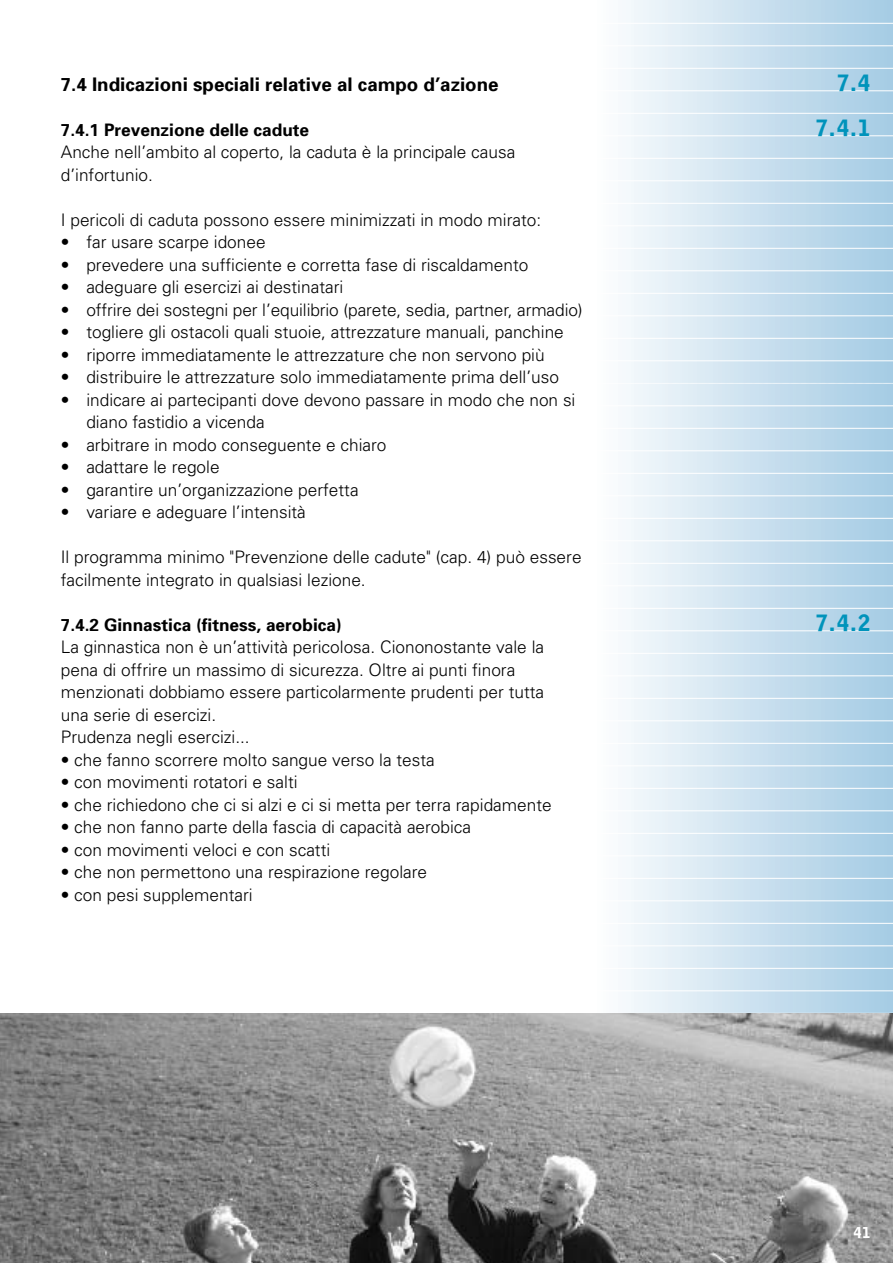
<style>
.page{position:relative;width:893px;height:1263px;background:#fff}
.page>*{position:absolute;margin:0;border:0;box-sizing:border-box;transform-origin:0 0}
.t1{font:900 22.5px/45px "Bell Gothic BT";color:#0093bb;text-align:right}
.t2{font:700 18.75px "Univers";color:#000}
.t3{font:300 17.25px/22.5px "Univers";color:#000}
.t4{font:700 17.25px "Univers";color:#000}
.t5{font:900 15px "Bell Gothic BT";color:#fff}
</style>
<div class="page">
<div style="left:595px;top:0;width:297px;height:1263px;background:linear-gradient(to right,#fdfdfe,#a6cce4)"></div>
<hr style="left:595px;top:46px;width:297px;height:1px;background:#fff">
<hr style="left:595px;top:68px;width:297px;height:1px;background:#fff">
<hr style="left:595px;top:91px;width:297px;height:1px;background:#fff">
<hr style="left:595px;top:113px;width:297px;height:1px;background:#fff">
<hr style="left:595px;top:136px;width:297px;height:1px;background:#fff">
<hr style="left:595px;top:158px;width:297px;height:1px;background:#fff">
<hr style="left:595px;top:181px;width:297px;height:1px;background:#fff">
<hr style="left:595px;top:203px;width:297px;height:1px;background:#fff">
<hr style="left:595px;top:226px;width:297px;height:1px;background:#fff">
<hr style="left:595px;top:248px;width:297px;height:1px;background:#fff">
<hr style="left:595px;top:271px;width:297px;height:1px;background:#fff">
<hr style="left:595px;top:293px;width:297px;height:1px;background:#fff">
<hr style="left:595px;top:316px;width:297px;height:1px;background:#fff">
<hr style="left:595px;top:338px;width:297px;height:1px;background:#fff">
<hr style="left:595px;top:361px;width:297px;height:1px;background:#fff">
<svg style="left:595px;top:383px;width:297px;height:1px"></svg>
<hr style="left:595px;top:406px;width:297px;height:1px;background:#fff">
<hr style="left:595px;top:428px;width:297px;height:1px;background:#fff">
<hr style="left:595px;top:451px;width:297px;height:1px;background:#fff">
<hr style="left:595px;top:473px;width:297px;height:1px;background:#fff">
<hr style="left:595px;top:496px;width:297px;height:1px;background:#fff">
<hr style="left:595px;top:518px;width:297px;height:1px;background:#fff">
<hr style="left:595px;top:541px;width:297px;height:1px;background:#fff">
<hr style="left:595px;top:563px;width:297px;height:1px;background:#fff">
<hr style="left:595px;top:586px;width:297px;height:1px;background:#fff">
<hr style="left:595px;top:608px;width:297px;height:1px;background:#fff">
<hr style="left:595px;top:631px;width:297px;height:1px;background:#fff">
<hr style="left:595px;top:653px;width:297px;height:1px;background:#fff">
<hr style="left:595px;top:676px;width:297px;height:1px;background:#fff">
<hr style="left:595px;top:698px;width:297px;height:1px;background:#fff">
<hr style="left:595px;top:721px;width:297px;height:1px;background:#fff">
<hr style="left:595px;top:743px;width:297px;height:1px;background:#fff">
<hr style="left:595px;top:766px;width:297px;height:1px;background:#fff">
<hr style="left:595px;top:788px;width:297px;height:1px;background:#fff">
<hr style="left:595px;top:811px;width:297px;height:1px;background:#fff">
<hr style="left:595px;top:833px;width:297px;height:1px;background:#fff">
<hr style="left:595px;top:856px;width:297px;height:1px;background:#fff">
<hr style="left:595px;top:878px;width:297px;height:1px;background:#fff">
<hr style="left:595px;top:901px;width:297px;height:1px;background:#fff">
<hr style="left:595px;top:923px;width:297px;height:1px;background:#fff">
<hr style="left:595px;top:946px;width:297px;height:1px;background:#fff">
<hr style="left:595px;top:968px;width:297px;height:1px;background:#fff">
<hr style="left:595px;top:991px;width:297px;height:1px;background:#fff">
<hr style="left:595px;top:23px;width:297px;height:1px;background:#fff">
<img style="left:0;top:1013px;width:892px;height:250px">
<p class="t2" style="left:61px;top:77px;width:439px">7.4 Indicazioni speciali relative al campo d’azione</p>
<p class="t4" style="left:61px;top:123px;width:250px">7.4.1 Prevenzione delle cadute</p>
<p class="t3" style="left:61px;top:142px;width:456px">Anche nell’ambito al coperto, la caduta è la principale causa d’infortunio.</p>
<p class="t3" style="left:61px;top:210px;width:482px">I pericoli di caduta possono essere minimizzati in modo mirato:</p>
<p class="t3" style="left:61px;top:232px;width:206px">• far usare scarpe idonee</p>
<p class="t3" style="left:61px;top:255px;width:469px">• prevedere una sufficiente e corretta fase di riscaldamento</p>
<p class="t3" style="left:61px;top:277px;width:284px">• adeguare gli esercizi ai destinatari</p>
<p class="t3" style="left:61px;top:300px;width:523px">• offrire dei sostegni per l’equilibrio (parete, sedia, partner, armadio)</p>
<p class="t3" style="left:61px;top:322px;width:504px">• togliere gli ostacoli quali stuoie, attrezzature manuali, panchine</p>
<p class="t3" style="left:61px;top:345px;width:485px">• riporre immediatamente le attrezzature che non servono più</p>
<p class="t3" style="left:61px;top:367px;width:499px">• distribuire le attrezzature solo immediatamente prima dell’uso</p>
<p class="t3" style="left:86px;top:390px;width:490px;text-indent:-26px">• indicare ai partecipanti dove devono passare in modo che non si diano fastidio a vicenda</p>
<p class="t3" style="left:61px;top:435px;width:327px">• arbitrare in modo conseguente e chiaro</p>
<p class="t3" style="left:61px;top:457px;width:160px">• adattare le regole</p>
<p class="t3" style="left:61px;top:480px;width:299px">• garantire un’organizzazione perfetta</p>
<p class="t3" style="left:61px;top:502px;width:246px">• variare e adeguare l’intensità</p>
<p class="t3" style="left:61px;top:547px;width:522px">Il programma minimo "Prevenzione delle cadute" (cap. 4) può essere facilmente integrato in qualsiasi lezione.</p>
<p class="t4" style="left:61px;top:618px;width:282px">7.4.2 Ginnastica (fitness, aerobica)</p>
<p class="t3" style="left:61px;top:637px;width:485px">La ginnastica non è un’attività pericolosa. Ciononostante vale la pena di offrire un massimo di sicurezza. Oltre ai punti finora menzionati dobbiamo essere particolarmente prudenti per tutta una serie di esercizi.<br>Prudenza negli esercizi...</p>
<p class="t3" style="left:61px;top:750px;width:375px">• che fanno scorrere molto sangue verso la testa</p>
<p class="t3" style="left:61px;top:772px;width:238px">• con movimenti rotatori e salti</p>
<p class="t3" style="left:61px;top:795px;width:492px">• che richiedono che ci si alzi e ci si metta per terra rapidamente</p>
<p class="t3" style="left:61px;top:817px;width:412px">• che non fanno parte della fascia di capacità aerobica</p>
<p class="t3" style="left:61px;top:840px;width:271px">• con movimenti veloci e con scatti</p>
<p class="t3" style="left:61px;top:862px;width:368px">• che non permettono una respirazione regolare</p>
<p class="t3" style="left:61px;top:885px;width:193px">• con pesi supplementari</p>
<h1 class="t1" style="left:815px;top:62px;width:56px">7.4<br>7.4.1</h1>
<h1 class="t1" style="left:815px;top:602px;width:56px">7.4.2</h1>
<p class="t5" style="left:853px;top:1227px;width:19px">41</p>
</div>
